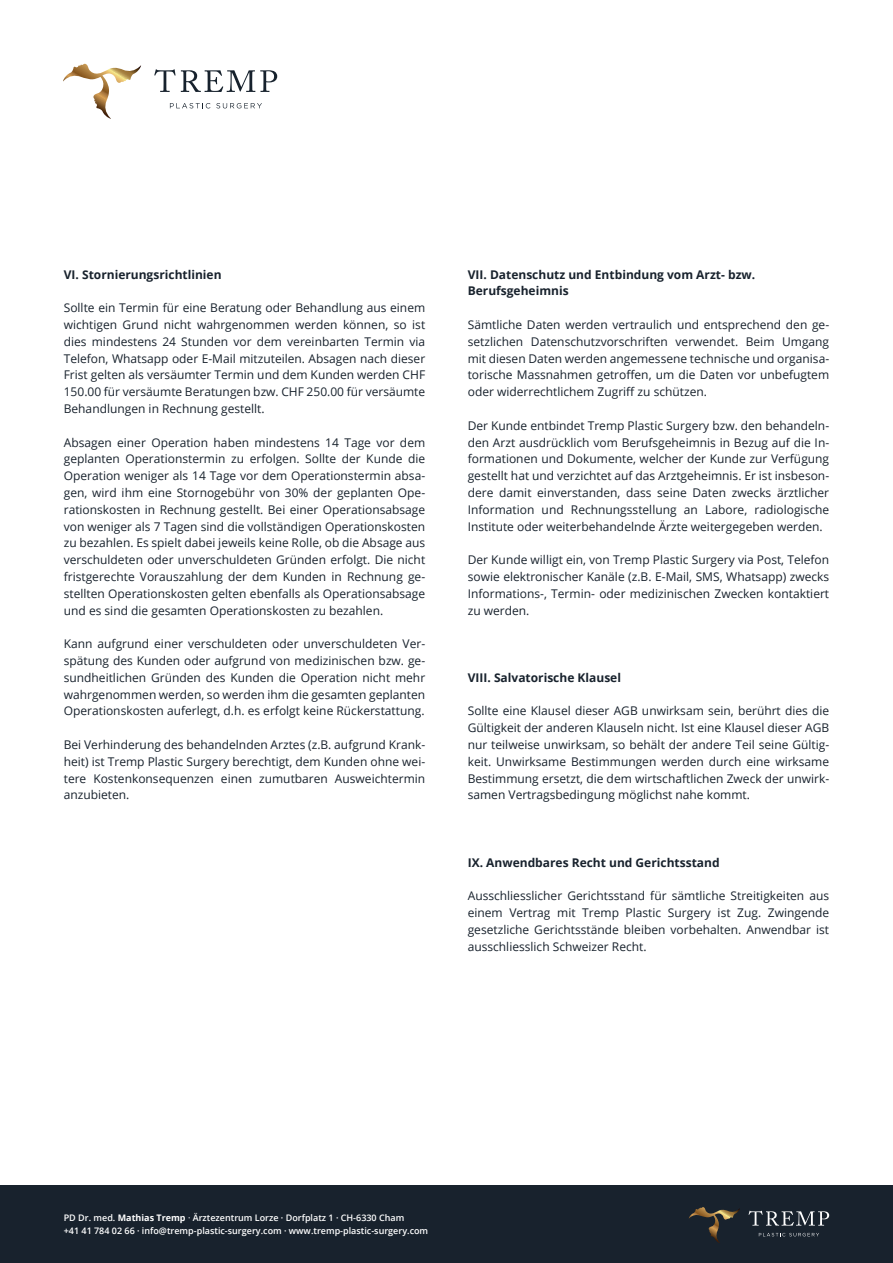
<style>
.page{position:relative;width:893px;height:1263px;background:#fff}
.page>*{position:absolute;margin:0;border:0;box-sizing:border-box;transform-origin:0 0}
.t1{font:12px/16.8px "Open Sans";color:#18222d;text-align:justify}
.t2{font:700 12px/16.8px "Open Sans";color:#18222d}
.t3{font:600 9px/12.6px "Open Sans";color:#fff}
.s1{font-weight:700}
.s2{font-weight:400}
</style>
<div class="page">
<div style="left:0;top:1186px;width:893px;height:77px;background:#18222d"></div>
<svg style="left:170px;top:103px;width:40px;height:5px"></svg>
<svg style="left:216px;top:103px;width:46px;height:5px"></svg>
<svg style="left:154px;top:69px;width:123px;height:23px"></svg>
<svg style="left:63px;top:64px;width:78px;height:55px"></svg>
<svg style="left:759px;top:1233px;width:60px;height:3px"></svg>
<svg style="left:748px;top:1211px;width:81px;height:14px"></svg>
<svg style="left:689px;top:1207px;width:51px;height:36px"></svg>
<p class="t2" style="left:64px;top:265px;width:159px">VI. Stornierungsrichtlinien</p>
<p class="t1" style="left:64px;top:299px;width:363px">Sollte ein Termin für eine Beratung oder Behandlung aus einem wichtigen Grund nicht wahrgenommen werden können, so ist dies mindestens 24 Stunden vor dem vereinbarten Termin via Telefon, Whatsapp oder E-Mail mitzuteilen. Absagen nach dieser Frist gelten als versäumter Termin und dem Kunden werden CHF 150.00 für versäumte Beratungen bzw. CHF 250.00 für versäumte Behandlungen in Rechnung gestellt.</p>
<p class="t1" style="left:64px;top:433px;width:363px">Absagen einer Operation haben mindestens 14 Tage vor dem geplanten Operationstermin zu erfolgen. Sollte der Kunde die Operation weniger als 14 Tage vor dem Operationstermin absa&shy;gen, wird ihm eine Stornogebühr von 30% der geplanten Ope&shy;rationskosten in Rechnung gestellt. Bei einer Operationsabsage von weniger als 7 Tagen sind die vollständigen Operationskosten zu bezahlen. Es spielt dabei jeweils keine Rolle, ob die Absage aus verschuldeten oder unverschuldeten Gründen erfolgt. Die nicht fristgerechte Vorauszahlung der dem Kunden in Rechnung ge&shy;stellten Operationskosten gelten ebenfalls als Operationsabsage und es sind die gesamten Operationskosten zu bezahlen.</p>
<p class="t1" style="left:64px;top:635px;width:363px">Kann aufgrund einer verschuldeten oder unverschuldeten Ver&shy;spätung des Kunden oder aufgrund von medizinischen bzw. ge&shy;sundheitlichen Gründen des Kunden die Operation nicht mehr wahrgenommen werden, so werden ihm die gesamten geplanten Operationskosten auferlegt, d.h. es erfolgt keine Rückerstattung.</p>
<p class="t1" style="left:64px;top:736px;width:363px">Bei Verhinderung des behandelnden Arztes (z.B. aufgrund Krank&shy;heit) ist Tremp Plastic Surgery berechtigt, dem Kunden ohne wei&shy;tere Kostenkonsequenzen einen zumutbaren Ausweichtermin anzubieten.</p>
<p class="t2" style="left:468px;top:265px;width:289px">VII. Datenschutz und Entbindung vom Arzt- bzw.<br>Berufsgeheimnis</p>
<p class="t1" style="left:468px;top:316px;width:363px">Sämtliche Daten werden vertraulich und entsprechend den ge&shy;setzlichen Datenschutzvorschriften verwendet. Beim Umgang mit diesen Daten werden angemessene technische und organisa&shy;torische Massnahmen getroffen, um die Daten vor unbefugtem oder widerrechtlichem Zugriff zu schützen.</p>
<p class="t1" style="left:468px;top:417px;width:363px">Der Kunde entbindet Tremp Plastic Surgery bzw. den behandeln&shy;den Arzt ausdrücklich vom Berufsgeheimnis in Bezug auf die In&shy;formationen und Dokumente, welcher der Kunde zur Verfügung gestellt hat und verzichtet auf das Arztgeheimnis. Er ist insbeson&shy;dere damit einverstanden, dass seine Daten zwecks ärztlicher Information und Rechnungsstellung an Labore, radiologische Institute oder weiterbehandelnde Ärzte weitergegeben werden.</p>
<p class="t1" style="left:468px;top:551px;width:363px">Der Kunde willigt ein, von Tremp Plastic Surgery via Post, Telefon sowie elektronischer Kanäle (z.B. E-Mail, SMS, Whatsapp) zwecks Informations-, Termin- oder medizinischen Zwecken kontaktiert zu werden.</p>
<p class="t2" style="left:468px;top:669px;width:155px">VIII. Salvatorische Klausel</p>
<p class="t1" style="left:468px;top:702px;width:363px">Sollte eine Klausel dieser AGB unwirksam sein, berührt dies die Gültigkeit der anderen Klauseln nicht. Ist eine Klausel dieser AGB nur teilweise unwirksam, so behält der andere Teil seine Gültig&shy;keit. Unwirksame Bestimmungen werden durch eine wirksame Bestimmung ersetzt, die dem wirtschaftlichen Zweck der unwirk&shy;samen Vertragsbedingung möglichst nahe kommt.</p>
<p class="t2" style="left:468px;top:853px;width:253px">IX. Anwendbares Recht und Gerichtsstand</p>
<p class="t1" style="left:468px;top:887px;width:363px">Ausschliesslicher Gerichtsstand für sämtliche Streitigkeiten aus einem Vertrag mit Tremp Plastic Surgery ist Zug. Zwingende gesetzliche Gerichtsstände bleiben vorbehalten. Anwendbar ist ausschliesslich Schweizer Recht.</p>
<p class="t3" style="left:64px;top:1211px;width:366px">PD Dr. med. <span class="s1">Mathias Tremp</span> <span class="s2">·</span> Ärztezentrum Lorze · Dorfplatz 1 · CH-6330 Cham<br>+41 41 784 02 66 · info@tremp-plastic-surgery.com · www.tremp-plastic-surgery.com</p>
</div>
